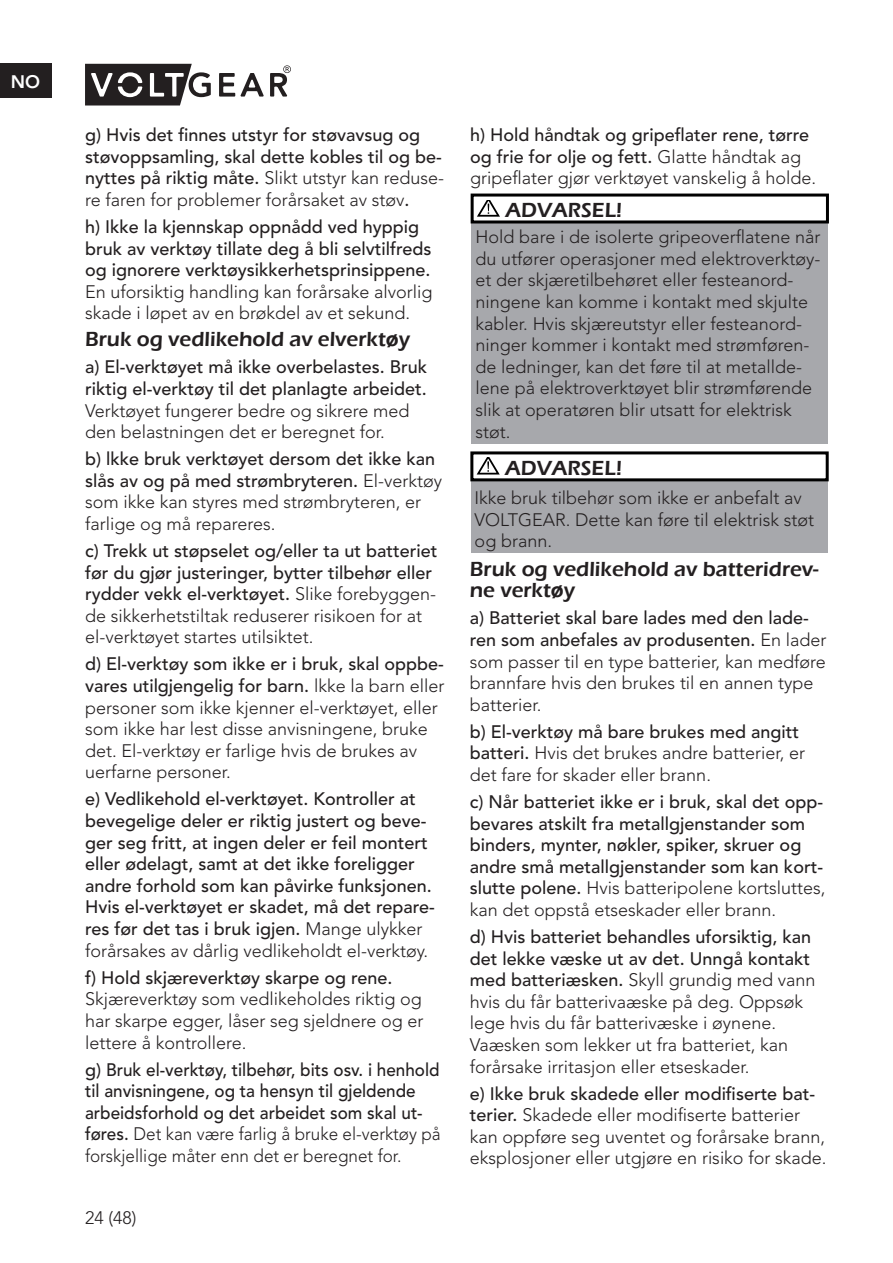
<style>
.page{position:relative;width:893px;height:1263px;background:#fff}
.page>*{position:absolute;margin:0;border:0;box-sizing:border-box;transform-origin:0 0}
.t1{font:600 21px/21.6px "Eras ITC";color:#231f20}
.t2{font:300 18px/21.6px "Avenir LT Std";color:#231f20}
.t3{font:500 18px/21.6px "Avenir LT Std";color:#231f20}
.t4{font:800 18px "Avenir LT Std";color:#fff}
.s1{font-weight:300}
.s2{font-weight:500}
</style>
<div class="page">
<svg style="left:85px;top:64px;width:126px;height:41px"></svg>
<svg style="left:219px;top:73px;width:45px;height:24px"></svg>
<svg style="left:270px;top:65px;width:21px;height:32px"></svg>
<div style="left:0;top:64px;width:51px;height:34px;background:#231f20"></div>
<div style="left:471px;top:223px;width:357px;height:220px;background:#a7a8ac"></div>
<div style="left:471px;top:194px;width:358px;height:29px;background:#fff;border:3px solid #000"></div>
<svg style="left:477px;top:200px;width:23px;height:17px"></svg>
<div style="left:471px;top:479px;width:356px;height:74px;background:#a7a8ac"></div>
<div style="left:470px;top:451px;width:359px;height:30px;background:#fff;border:3px solid #000"></div>
<svg style="left:477px;top:458px;width:23px;height:16px"></svg>
<p class="t4" style="left:11px;top:71px;width:31px">NO</p>
<p class="t3" style="left:85px;top:125px;width:361px">g) Hvis det finnes utstyr for støvavsug og støvoppsamling, skal dette kobles til og be&shy;nyttes på riktig måte. <span class="s1">Slikt utstyr kan reduse&shy;re faren for problemer forårsaket av støv</span>.</p>
<p class="t3" style="left:85px;top:216px;width:348px">h) Ikke la kjennskap oppnådd ved hyppig bruk av verktøy tillate deg å bli selvtilfreds og ignorere verktøysikkerhetsprinsippene.</p>
<p class="t2" style="left:85px;top:281px;width:349px">En uforsiktig handling kan forårsake alvorlig skade i løpet av en brøkdel av et sekund.</p>
<p class="t1" style="left:85px;top:329px;width:327px">Bruk og vedlikehold av elverktøy</p>
<p class="t3" style="left:85px;top:357px;width:344px">a) El-verktøyet må ikke overbelastes. Bruk riktig el-verktøy til det planlagte arbeidet.<br><span class="s1">Verktøyet fungerer bedre og sikrere med den belastningen det er beregnet for.</span></p>
<p class="t2" style="left:85px;top:448px;width:359px"><span class="s2">b) lkke bruk verktøyet dersom det ikke kan slås av og på med strømbryteren.</span> El-verktøy som ikke kan styres med strømbryteren, er farlige og må repareres.</p>
<p class="t3" style="left:85px;top:540px;width:354px">c) Trekk ut støpselet og/eller ta ut batteriet før du gjør justeringer, bytter tilbehør eller rydder vekk el-verktøyet. <span class="s1">Slike forebyggen&shy;de sikkerhetstiltak reduserer risikoen for at el-verktøyet startes utilsiktet.</span></p>
<p class="t2" style="left:85px;top:653px;width:361px"><span class="s2">d) El-verktøy som ikke er i bruk, skal oppbe&shy;vares utilgjengelig for barn.</span> lkke la barn eller personer som ikke kjenner el-verktøyet, eller som ikke har lest disse anvisningene, bruke det. El-verktøy er farlige hvis de brukes av uerfarne personer.</p>
<p class="t3" style="left:85px;top:789px;width:351px">e) Vedlikehold el-verktøyet. Kontroller at bevegelige deler er riktig justert og beve&shy;ger seg fritt, at ingen deler er feil montert eller ødelagt, samt at det ikke foreligger andre forhold som kan påvirke funksjonen.<br>Hvis el-verktøyet er skadet, må det repare&shy;res før det tas i bruk igjen. <span class="s1">Mange ulykker forårsakes av dårlig vedlikeholdt el-verktøy.</span></p>
<p class="t2" style="left:85px;top:967px;width:340px"><span class="s2">f) Hold skjæreverktøy skarpe og rene.<br></span>Skjæreverktøy som vedlikeholdes riktig og har skarpe egger, låser seg sjeldnere og er lettere å kontrollere.</p>
<p class="t3" style="left:85px;top:1059px;width:357px">g) Bruk el-verktøy, tilbehør, bits osv. i henhold til anvisningene, og ta hensyn til gjeldende arbeidsforhold og det arbeidet som skal ut&shy;føres. <span class="s1">Det kan være farlig å bruke el-verktøy på forskjellige måter enn det er beregnet for.</span></p>
<p class="t2" style="left:85px;top:1207px;width:53px">24 (48)</p>
<p class="t3" style="left:470px;top:125px;width:348px">h) Hold håndtak og gripeflater rene, tørre og frie for olje og fett. <span class="s1">Glatte håndtak ag gripeflater gjør verktøyet vanskelig å holde.</span></p>
<p class="t1" style="left:505px;top:199px;width:119px">ADVARSEL!</p>
<p class="t2" style="left:476px;top:226px;width:346px">Hold bare i de isolerte gripeoverflatene når du utfører operasjoner med elektroverktøy&shy;et der skjæretilbehøret eller festeanord&shy;ningene kan komme i kontakt med skjulte kabler. Hvis skjæreutstyr eller festeanord&shy;ninger kommer i kontakt med strømføren&shy;de ledninger, kan det føre til at metallde&shy;lene på elektroverktøyet blir strømførende slik at operatøren blir utsatt for elektrisk støt.</p>
<p class="t1" style="left:505px;top:457px;width:119px">ADVARSEL!</p>
<p class="t2" style="left:475px;top:487px;width:341px">Ikke bruk tilbehør som ikke er anbefalt av<br>VOLTGEAR. Dette kan føre til elektrisk støt og brann.</p>
<p class="t1" style="left:470px;top:558px;width:350px">Bruk og vedlikehold av batteridrev&shy;ne verktøy</p>
<p class="t2" style="left:470px;top:607px;width:358px"><span class="s2">a) Batteriet skal bare lades med den lade&shy;ren som anbefales av produsenten.</span> En lader som passer til en type batterier, kan medføre brannfare hvis den brukes til en annen type batterier.</p>
<p class="t2" style="left:470px;top:721px;width:337px"><span class="s2">b) El-verktøy må bare brukes med angitt batteri.</span> Hvis det brukes andre batterier, er det fare for skader eller brann.</p>
<p class="t3" style="left:470px;top:791px;width:357px">c) Når batteriet ikke er i bruk, skal det opp&shy;bevares atskilt fra metallgjenstander som binders, mynter, nøkler, spiker, skruer og andre små metallgjenstander som kan kort&shy;slutte polene. <span class="s1">Hvis batteripolene kortsluttes, kan det oppstå etseskader eller brann.</span></p>
<p class="t2" style="left:470px;top:926px;width:347px"><span class="s2">d) Hvis batteriet behandles uforsiktig, kan det lekke væske ut av det. Unngå kontakt med batteriæsken.</span> Skyll grundig med vann hvis du får batterivaæske på deg. Oppsøk lege hvis du får batterivæske i øynene.<br>Vaæsken som lekker ut fra batteriet, kan forårsake irritasjon eller etseskader.</p>
<p class="t2" style="left:470px;top:1083px;width:358px"><span class="s2">e) Ikke bruk skadede eller modifiserte bat&shy;terier.</span> Skadede eller modifiserte batterier kan oppføre seg uventet og forårsake brann, eksplosjoner eller utgjøre en risiko for skade.</p>
</div>
